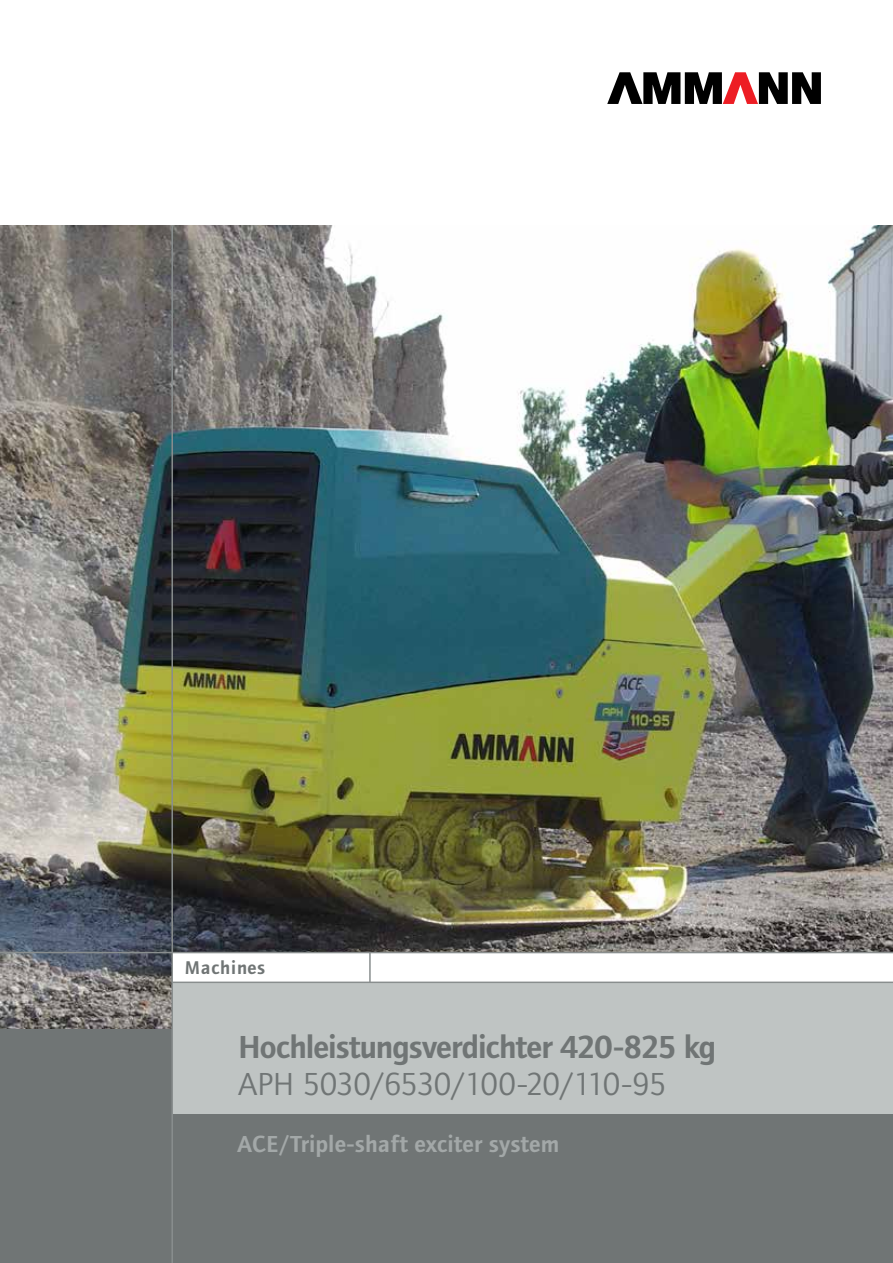
<style>
.page{position:relative;width:893px;height:1263px;background:#fff}
.page>*{position:absolute;margin:0;border:0;box-sizing:border-box;transform-origin:0 0}
.t1{font:600 33px "Foundry Journal OT2";letter-spacing:-.03em;color:#707575}
.t2{font:33px "Foundry Journal OT2";letter-spacing:-.025em;color:#707575}
.t3{font:600 24px "Foundry Journal OT2";letter-spacing:.01em;color:#a3a8a8}
.t4{font:600 19.2px "Foundry Journal OT2";letter-spacing:.035em;color:#707575}
</style>
<div class="page">
<img style="left:0;top:225px;width:893px;height:804px">
<svg style="left:607px;top:72px;width:214px;height:32px"></svg>
<div style="left:0;top:1029px;width:893px;height:234px;background:#707575"></div>
<div style="left:172px;top:982px;width:721px;height:132px;background:#bfc4c3"></div>
<div style="left:172px;top:952px;width:721px;height:30px;background:#fff"></div>
<hr style="left:172px;top:981px;width:721px;height:2px;background:#898e8e">
<hr style="left:369px;top:952px;width:2px;height:30px;background:#898e8e">
<hr style="left:0;top:952px;width:893px;height:1px;background:#898e8e">
<hr style="left:171px;top:225px;width:2px;height:1038px;background:#898e8e">
<p class="t4" style="left:185px;top:953px;width:82px">Machines</p>
<p class="t1" style="left:238px;top:1022px;width:480px">Hochleistungsverdichter 420-825 kg</p>
<p class="t2" style="left:238px;top:1061px;width:430px">APH 5030/6530/100-20/110-95</p>
<p class="t3" style="left:237px;top:1126px;width:323px">ACE/Triple-shaft exciter system</p>
</div>
